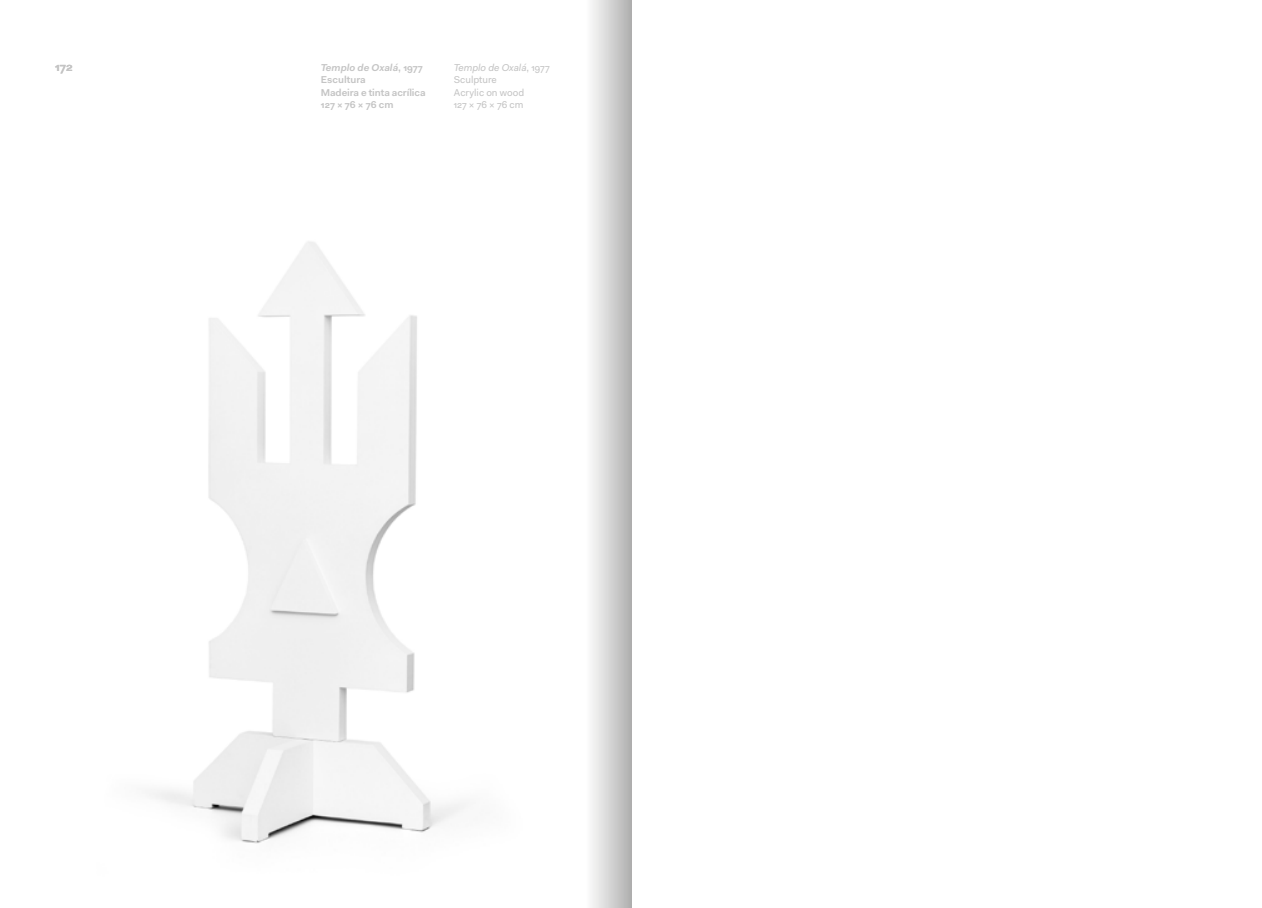
<style>
.page{position:relative;width:1262px;height:908px;background:#fff}
.page>*{position:absolute;margin:0;border:0;box-sizing:border-box;transform-origin:0 0}
.t1{font:600 12.5px "Fakt";color:#c4c4c4}
.t2{font:600 10px/12.5px "Fakt";letter-spacing:-.01em;color:#c4c4c4}
.t3{font:10px/12.5px "Fakt";color:#c4c4c4}
.s1{font-style:italic}
</style>
<div class="page">
<img style="left:149px;top:241px;width:317px;height:603px">
<div style="left:560px;top:0;width:71px;height:907px;background:linear-gradient(to right,#fff,#bbb)"></div>
<p class="t1" style="left:55px;top:59px;width:19px">172</p>
<p class="t3" style="left:454px;top:61px;width:97px"><span class="s1">Templo de Oxalá</span>, 1977<br>Sculpture<br>Acrylic on wood<br>127 × 76 × 76 cm</p>
<p class="t2" style="left:321px;top:61px;width:106px"><span class="s1">Templo de Oxalá</span>, 1977<br>Escultura<br>Madeira e tinta acrílica<br>127 × 76 × 76 cm</p>
</div>
